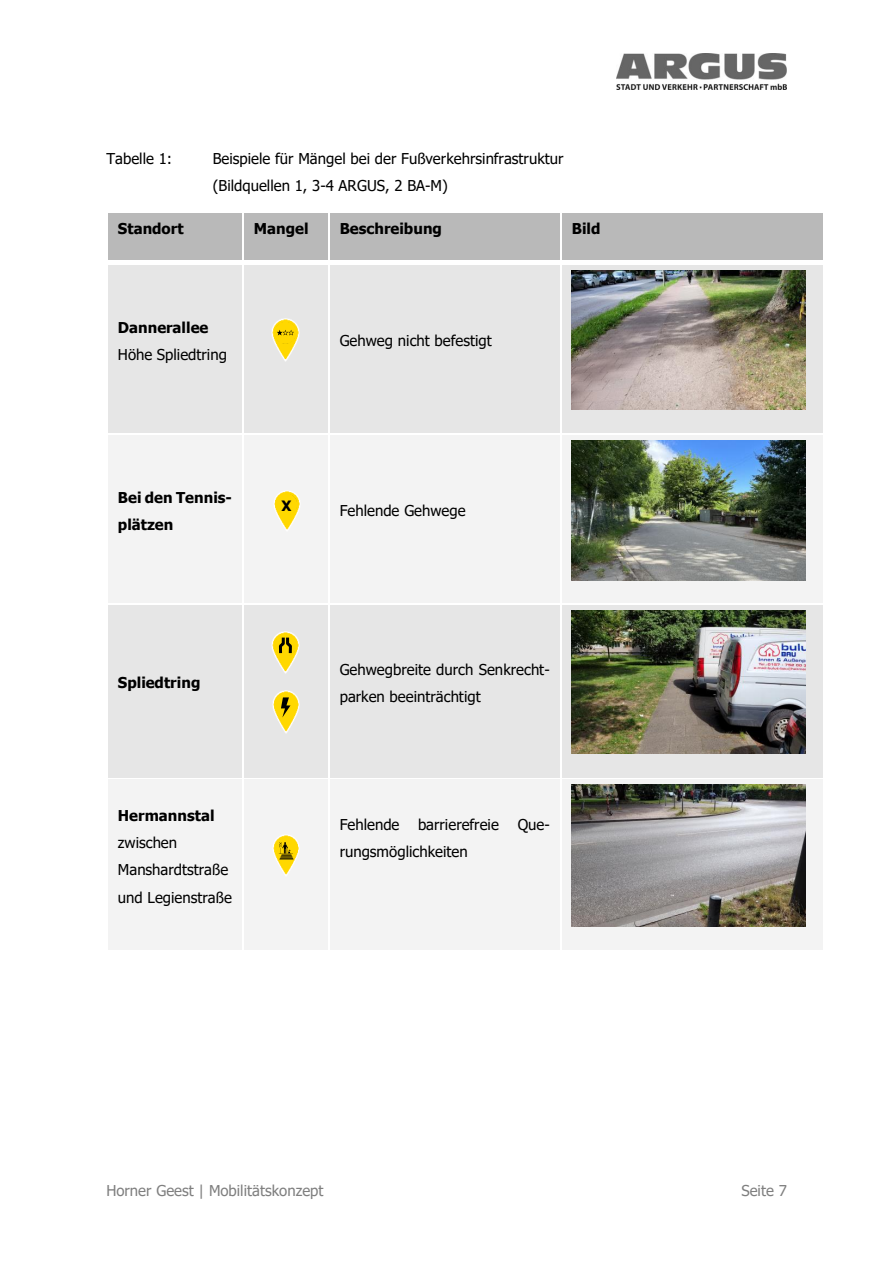
<style>
.page{position:relative;width:893px;height:1263px;background:#fff}
.page>*{position:absolute;margin:0;border:0;box-sizing:border-box;transform-origin:0 0}
.t1{font:15px/27.2px "Tahoma";color:#000}
.t2{font:700 15px/27.2px "Tahoma";color:#000}
.t3{font:15px "Tahoma";color:#7f7f7f}
.t4{font:700 15px "Poppins";color:#000}
.s1{font-weight:700}
</style>
<div class="page">
<img style="left:617px;top:53px;width:170px;height:36px">
<div style="left:108px;top:214px;width:134px;height:47px;background:#b9b9b9"></div>
<div style="left:244px;top:214px;width:84px;height:47px;background:#b9b9b9"></div>
<div style="left:330px;top:214px;width:230px;height:47px;background:#b9b9b9"></div>
<div style="left:562px;top:214px;width:261px;height:47px;background:#b9b9b9"></div>
<div style="left:108px;top:265px;width:134px;height:169px;background:#e6e6e6"></div>
<div style="left:244px;top:265px;width:84px;height:169px;background:#e6e6e6"></div>
<div style="left:330px;top:265px;width:230px;height:169px;background:#e6e6e6"></div>
<div style="left:562px;top:265px;width:261px;height:169px;background:#e6e6e6"></div>
<div style="left:108px;top:435px;width:134px;height:168px;background:#f3f3f3"></div>
<div style="left:244px;top:435px;width:84px;height:168px;background:#f3f3f3"></div>
<div style="left:330px;top:435px;width:230px;height:168px;background:#f3f3f3"></div>
<div style="left:562px;top:435px;width:261px;height:168px;background:#f3f3f3"></div>
<div style="left:108px;top:605px;width:134px;height:173px;background:#e6e6e6"></div>
<div style="left:244px;top:605px;width:84px;height:173px;background:#e6e6e6"></div>
<div style="left:330px;top:605px;width:230px;height:173px;background:#e6e6e6"></div>
<div style="left:562px;top:605px;width:261px;height:173px;background:#e6e6e6"></div>
<div style="left:108px;top:779px;width:134px;height:171px;background:#f3f3f3"></div>
<div style="left:244px;top:779px;width:84px;height:171px;background:#f3f3f3"></div>
<div style="left:330px;top:779px;width:230px;height:171px;background:#f3f3f3"></div>
<div style="left:562px;top:779px;width:261px;height:171px;background:#f3f3f3"></div>
<img style="left:572px;top:271px;width:234px;height:139px">
<img style="left:572px;top:440px;width:234px;height:140px">
<img style="left:572px;top:610px;width:234px;height:143px">
<img style="left:572px;top:785px;width:234px;height:142px">
<img style="left:272px;top:319px;width:28px;height:42px">
<div style="left:274px;top:322px;width:22px;height:22px;background:#ffd800;border-radius:50%"></div>
<svg style="left:277px;top:330px;width:17px;height:5px"></svg>
<img style="left:279px;top:491px;width:16px;height:39px">
<div style="left:275px;top:493px;width:22px;height:23px;background:#ffd800;border-radius:50%"></div>
<img style="left:274px;top:494px;width:26px;height:23px">
<img style="left:272px;top:691px;width:28px;height:42px">
<div style="left:274px;top:693px;width:23px;height:24px;background:#ffd800;border-radius:50%"></div>
<svg style="left:281px;top:697px;width:9px;height:20px"></svg>
<img style="left:272px;top:631px;width:28px;height:42px">
<div style="left:274px;top:634px;width:22px;height:22px;background:#ffd800;border-radius:50%"></div>
<svg style="left:277px;top:635px;width:16px;height:21px"></svg>
<img style="left:273px;top:835px;width:26px;height:40px">
<div style="left:275px;top:837px;width:22px;height:23px;background:#ffd800;border-radius:50%"></div>
<div style="left:277px;top:838px;width:21px;height:22px;background:#ffd800;border-radius:50%"></div>
<svg style="left:278px;top:842px;width:17px;height:17px"></svg>
<p class="t1" style="left:106px;top:144px;width:67px">Tabelle 1:</p>
<p class="t1" style="left:213px;top:144px;width:352px">Beispiele für Mängel bei der Fußverkehrsinfrastruktur (Bildquellen 1, 3-4 ARGUS, 2 BA-M)</p>
<p class="t2" style="left:118px;top:215px;width:67px">Standort</p>
<p class="t2" style="left:254px;top:215px;width:56px">Mangel</p>
<p class="t2" style="left:340px;top:215px;width:104px">Beschreibung</p>
<p class="t2" style="left:572px;top:215px;width:30px">Bild</p>
<p class="t1" style="left:118px;top:313px;width:111px"><span class="s1">Dannerallee<br></span>Höhe Spliedtring</p>
<p class="t1" style="left:340px;top:327px;width:154px">Gehweg nicht befestigt</p>
<p class="t2" style="left:118px;top:483px;width:116px">Bei den Tennis&shy;plätzen</p>
<p class="t4" style="left:281px;top:496px;width:12px">X</p>
<p class="t1" style="left:340px;top:497px;width:127px">Fehlende Gehwege</p>
<p class="t2" style="left:118px;top:669px;width:84px">Spliedtring</p>
<p class="t1" style="left:340px;top:655px;width:212px">Gehwegbreite durch Senkrecht&shy;parken beeinträchtigt</p>
<p class="t1" style="left:118px;top:802px;width:115px"><span class="s1">Hermannstal </span>zwischen<br>Manshardtstraße und Legienstraße</p>
<p class="t1" style="left:340px;top:811px;width:161px">Fehlende barrierefreie</p>
<p class="t1" style="left:518px;top:811px;width:34px">Que-</p>
<p class="t1" style="left:340px;top:838px;width:130px">rungsmöglichkeiten</p>
<p class="t3" style="left:106px;top:1181px;width:219px">Horner Geest | Mobilitätskonzept</p>
<p class="t3" style="left:741px;top:1181px;width:47px">Seite 7</p>
</div>
